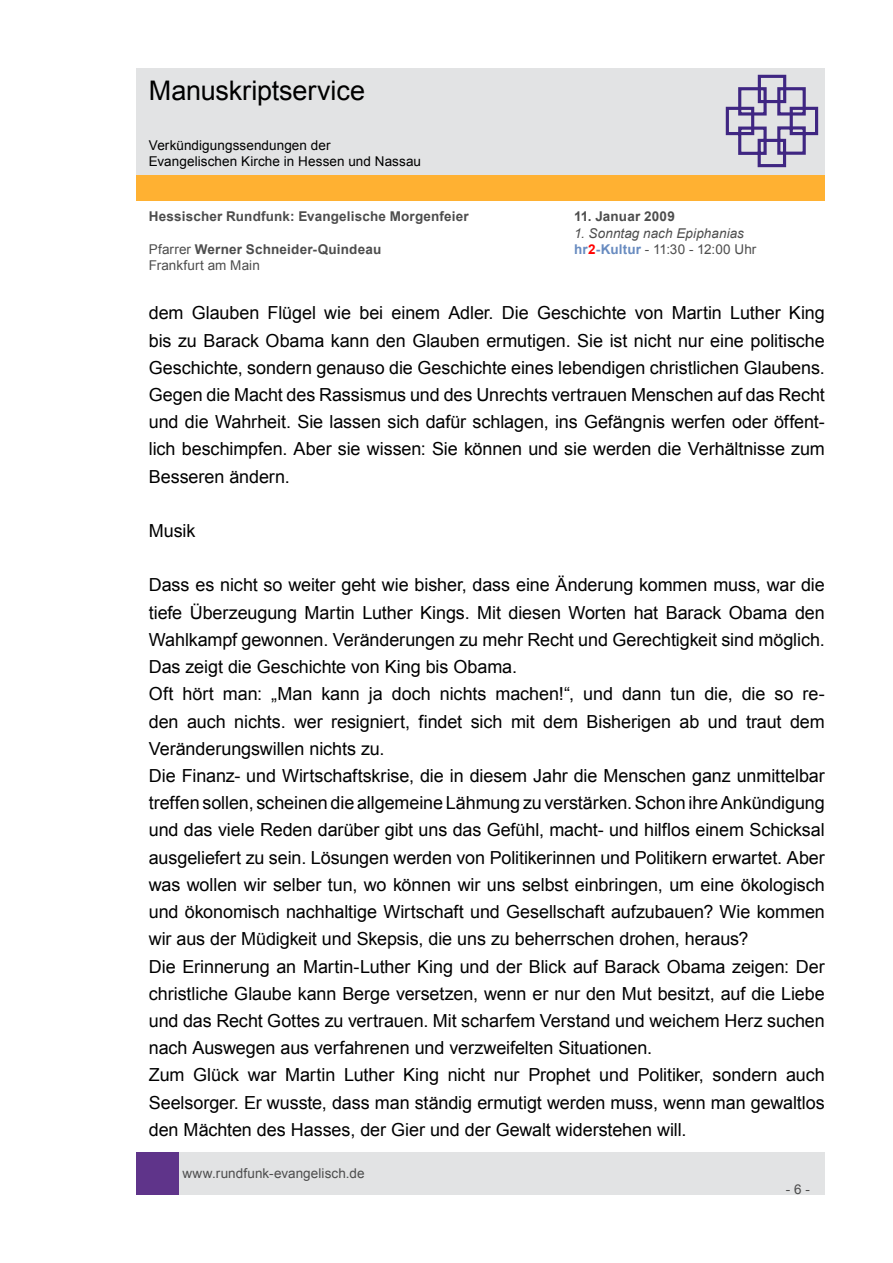
<style>
.page{position:relative;width:893px;height:1263px;background:#fff}
.page>*{position:absolute;margin:0;border:0;box-sizing:border-box;transform-origin:0 0}
.t1{font:27px "Arial";letter-spacing:-.005em;color:#000}
.t2{font:18px/27.2px "Arial";letter-spacing:-.005em;color:#000;text-align:justify}
.t3{font:700 13.5px "Arial";letter-spacing:.015em;color:#4d4d4d}
.t4{font:13.5px "Arial";letter-spacing:.005em;color:#4d4d4d}
.t5{font:13.5px/16.2px "Arial";letter-spacing:.005em;color:#000}
.t6{font:italic 13.5px "Arial";letter-spacing:.005em;color:#4d4d4d}
.s1{font-weight:400}
.s2{font-weight:700;color:#688bc0}
.s3{font-weight:700;color:#f00}
</style>
<div class="page">
<div style="left:179px;top:1152px;width:646px;height:43px;background:#e2e3e4"></div>
<div style="left:136px;top:1152px;width:43px;height:43px;background:#5f348a"></div>
<div style="left:136px;top:175px;width:689px;height:26px;background:#ffb132"></div>
<div style="left:136px;top:68px;width:689px;height:106px;background:#e2e3e4"></div>
<svg style="left:725px;top:74px;width:94px;height:94px"></svg>
<h1 class="t1" style="left:149px;top:73px;width:218px">Manuskriptservice</h1>
<p class="t5" style="left:149px;top:137px;width:274px">Verkündigungssendungen der<br>Evangelischen Kirche in Hessen und Nassau</p>
<p class="t3" style="left:149px;top:208px;width:322px">Hessischer Rundfunk: Evangelische Morgenfeier</p>
<p class="t3" style="left:574px;top:208px;width:102px">11. Januar 2009</p>
<p class="t6" style="left:574px;top:224px;width:171px">1. Sonntag nach Epiphanias</p>
<p class="t3" style="left:149px;top:240px;width:234px"><span class="s1">Pfarrer</span> Werner Schneider-Quindeau</p>
<p class="t4" style="left:574px;top:240px;width:184px"><span class="s2">hr</span><span class="s3">2</span><span class="s2">-Kultur</span> - 11:30 - 12:00 Uhr</p>
<p class="t4" style="left:149px;top:256px;width:113px">Frankfurt am Main</p>
<p class="t2" style="left:149px;top:300px;width:678px">dem Glauben Flügel wie bei einem Adler. Die Geschichte von Martin Luther King bis zu Barack Obama kann den Glauben ermutigen. Sie ist nicht nur eine politische Geschichte, sondern genauso die Geschichte eines lebendigen christlichen Glaubens.<br>Gegen die Macht des Rassismus und des Unrechts vertrauen Menschen auf das Recht und die Wahrheit. Sie lassen sich dafür schlagen, ins Gefängnis werfen oder öffent&shy;lich beschimpfen. Aber sie wissen: Sie können und sie werden die Verhältnisse zum Besseren ändern.</p>
<p class="t2" style="left:149px;top:517px;width:48px">Musik</p>
<p class="t2" style="left:149px;top:572px;width:678px;text-align:left">Dass es nicht so weiter geht wie bisher, dass eine Änderung kommen muss, war die tiefe Überzeugung Martin Luther Kings. Mit diesen Worten hat Barack Obama den Wahlkampf gewonnen. Veränderungen zu mehr Recht und Gerechtigkeit sind möglich.<br>Das zeigt die Geschichte von King bis Obama.<br>Oft hört man: „Man kann ja doch nichts machen!“, und dann tun die, die so re&shy;den auch nichts. wer resigniert, findet sich mit dem Bisherigen ab und traut dem Veränderungswillen nichts zu.<br>Die Finanz- und Wirtschaftskrise, die in diesem Jahr die Menschen ganz unmittelbar treffen sollen, scheinen die allgemeine Lähmung zu verstärken. Schon ihre Ankündigung und das viele Reden darüber gibt uns das Gefühl, macht- und hilflos einem Schicksal ausgeliefert zu sein. Lösungen werden von Politikerinnen und Politikern erwartet. Aber was wollen wir selber tun, wo können wir uns selbst einbringen, um eine ökologisch und ökonomisch nachhaltige Wirtschaft und Gesellschaft aufzubauen? Wie kommen wir aus der Müdigkeit und Skepsis, die uns zu beherrschen drohen, heraus?<br>Die Erinnerung an Martin-Luther King und der Blick auf Barack Obama zeigen: Der christliche Glaube kann Berge versetzen, wenn er nur den Mut besitzt, auf die Liebe und das Recht Gottes zu vertrauen. Mit scharfem Verstand und weichem Herz suchen nach Auswegen aus verfahrenen und verzweifelten Situationen.<br>Zum Glück war Martin Luther King nicht nur Prophet und Politiker, sondern auch Seelsorger. Er wusste, dass man ständig ermutigt werden muss, wenn man gewaltlos den Mächten des Hasses, der Gier und der Gewalt widerstehen will.</p>
<p class="t4" style="left:182px;top:1164px;width:184px">www.rundfunk-evangelisch.de</p>
<p class="t4" style="left:786px;top:1180px;width:26px">- 6 -</p>
</div>
